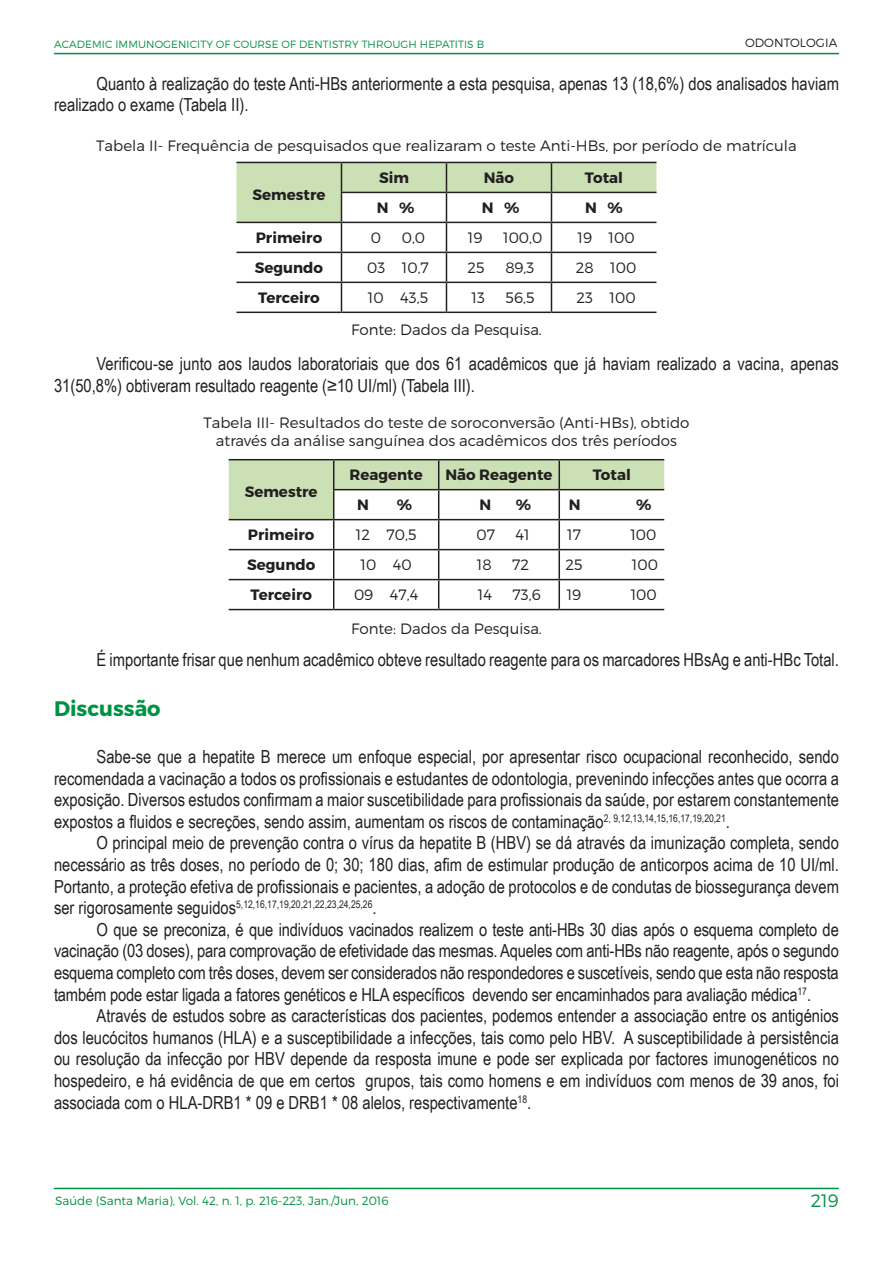
<style>
.page{position:relative;width:893px;height:1263px;background:#fff}
.page>*{position:absolute;margin:0;border:0;box-sizing:border-box;transform-origin:0 0}
.Título{font:700 21px "Montserrat";color:#009244}
.Parágrafo{font:18px/21.6px "Arial Narrow";color:#231f20;text-align:justify}
.t1{font:300 18px "Montserrat";color:#009244}
.Tabela{font:300 15px "Montserrat";color:#231f20}
.Legenda_de_figura{font:700 15px "Montserrat";color:#231f20}
.Legenda_de_figura-2{font:300 15px "Montserrat";color:#231f20}
.t2{font:300 12px "Montserrat";color:#009244}
.t3{font:300 12px "Montserrat";letter-spacing:.01em;color:#231f20}
.Parágrafo-2{font:10.5px "Arial Narrow";color:#231f20}
.t4{font:300 10.5px "Montserrat";letter-spacing:.01em;color:#009244}
.s1{font-size:18px}
</style>
<div class="page">
<hr style="left:54px;top:1188px;width:785px;height:1px;background:#009244">
<hr style="left:54px;top:53px;width:785px;height:1px;background:#009244">
<svg style="left:236px;top:162px;width:420px;height:150px"></svg>
<hr style="left:236px;top:312px;width:105px;height:1px;background:#231f20">
<hr style="left:341px;top:312px;width:105px;height:1px;background:#231f20">
<hr style="left:446px;top:312px;width:105px;height:1px;background:#231f20">
<hr style="left:551px;top:312px;width:105px;height:1px;background:#231f20">
<hr style="left:229px;top:459px;width:105px;height:1px;background:#231f20">
<hr style="left:334px;top:459px;width:105px;height:1px;background:#231f20">
<hr style="left:439px;top:459px;width:120px;height:1px;background:#231f20">
<hr style="left:559px;top:459px;width:105px;height:1px;background:#231f20">
<svg style="left:229px;top:460px;width:435px;height:149px"></svg>
<hr style="left:559px;top:579px;width:105px;height:1px;background:#231f20">
<hr style="left:558px;top:580px;width:2px;height:29px;background:#231f20">
<hr style="left:229px;top:609px;width:105px;height:1px;background:#231f20">
<hr style="left:334px;top:609px;width:105px;height:1px;background:#231f20">
<hr style="left:439px;top:609px;width:120px;height:1px;background:#231f20">
<hr style="left:559px;top:609px;width:105px;height:1px;background:#231f20">
<p class="t4" style="left:54px;top:38px;width:431px">ACADEMIC IMMUNOGENICITY OF COURSE OF DENTISTRY THROUGH HEPATITIS B</p>
<p class="t3" style="left:745px;top:35px;width:94px">ODONTOLOGIA</p>
<p class="Parágrafo" style="left:54px;top:72px;width:786px;text-indent:43px">Quanto à realização do teste Anti-HBs anteriormente a esta pesquisa, apenas 13 (18,6%) dos analisados haviam realizado o exame (Tabela II).</p>
<p class="Tabela" style="left:96px;top:136px;width:702px">Tabela II- Frequência de pesquisados que realizaram o teste Anti-HBs, por período de matrícula</p>
<p class="Legenda_de_figura" style="left:253px;top:185px;width:74px">Semestre</p>
<p class="Legenda_de_figura" style="left:379px;top:168px;width:31px">Sim</p>
<p class="Legenda_de_figura" style="left:484px;top:168px;width:32px">Não</p>
<p class="Legenda_de_figura" style="left:585px;top:168px;width:40px">Total</p>
<p class="Legenda_de_figura" style="left:377px;top:198px;width:39px">N %</p>
<p class="Legenda_de_figura" style="left:482px;top:198px;width:39px">N %</p>
<p class="Legenda_de_figura" style="left:585px;top:198px;width:39px">N %</p>
<p class="Legenda_de_figura" style="left:256px;top:228px;width:68px">Primeiro</p>
<p class="Legenda_de_figura-2" style="left:371px;top:228px;width:12px">0</p>
<p class="Legenda_de_figura-2" style="left:402px;top:228px;width:25px">0,0</p>
<p class="Legenda_de_figura-2" style="left:468px;top:228px;width:16px">19</p>
<p class="Legenda_de_figura-2" style="left:503px;top:228px;width:41px">100,0</p>
<p class="Legenda_de_figura-2" style="left:577px;top:228px;width:59px">19 100</p>
<p class="Legenda_de_figura" style="left:255px;top:258px;width:70px">Segundo</p>
<p class="Legenda_de_figura-2" style="left:367px;top:258px;width:63px">03 10,7</p>
<p class="Legenda_de_figura-2" style="left:468px;top:258px;width:19px">25</p>
<p class="Legenda_de_figura-2" style="left:505px;top:258px;width:31px">89,3</p>
<p class="Legenda_de_figura-2" style="left:576px;top:258px;width:62px">28 100</p>
<p class="Legenda_de_figura" style="left:258px;top:288px;width:63px">Terceiro</p>
<p class="Legenda_de_figura-2" style="left:368px;top:288px;width:62px">10 43,5</p>
<p class="Legenda_de_figura-2" style="left:472px;top:288px;width:15px">13</p>
<p class="Legenda_de_figura-2" style="left:506px;top:288px;width:30px">56,5</p>
<p class="Legenda_de_figura-2" style="left:576px;top:288px;width:61px">23 100</p>
<p class="Tabela" style="left:351px;top:321px;width:192px">Fonte: Dados da Pesquisa.</p>
<p class="Parágrafo" style="left:54px;top:353px;width:786px;text-indent:43px">Verificou-se junto aos laudos laboratoriais que dos 61 acadêmicos que já haviam realizado a vacina, apenas<br>31(50,8%) obtiveram resultado reagente (≥10 UI/ml) (Tabela III).</p>
<p class="Tabela" style="left:203px;top:414px;width:488px">Tabela III- Resultados do teste de soroconversão (Anti-HBs), obtido</p>
<p class="Tabela" style="left:216px;top:432px;width:463px">através da análise sanguínea dos acadêmicos dos três períodos</p>
<p class="Legenda_de_figura" style="left:245px;top:482px;width:74px">Semestre</p>
<p class="Legenda_de_figura" style="left:350px;top:466px;width:75px">Reagente</p>
<p class="Legenda_de_figura" style="left:445px;top:466px;width:109px">Não Reagente</p>
<p class="Legenda_de_figura" style="left:593px;top:466px;width:40px">Total</p>
<p class="Legenda_de_figura" style="left:357px;top:496px;width:13px">N</p>
<p class="Legenda_de_figura" style="left:397px;top:496px;width:17px">%</p>
<p class="Legenda_de_figura" style="left:479px;top:496px;width:13px">N</p>
<p class="Legenda_de_figura" style="left:516px;top:496px;width:17px">%</p>
<p class="Legenda_de_figura" style="left:569px;top:496px;width:13px">N</p>
<p class="Legenda_de_figura" style="left:636px;top:496px;width:17px">%</p>
<p class="Legenda_de_figura" style="left:248px;top:525px;width:68px">Primeiro</p>
<p class="Legenda_de_figura-2" style="left:356px;top:526px;width:62px">12 70,5</p>
<p class="Legenda_de_figura-2" style="left:476px;top:526px;width:20px">07</p>
<p class="Legenda_de_figura-2" style="left:516px;top:526px;width:16px">41</p>
<p class="Legenda_de_figura-2" style="left:567px;top:526px;width:15px">17</p>
<p class="Legenda_de_figura-2" style="left:630px;top:526px;width:28px">100</p>
<p class="Legenda_de_figura" style="left:247px;top:555px;width:70px">Segundo</p>
<p class="Legenda_de_figura-2" style="left:361px;top:556px;width:53px">10 40</p>
<p class="Legenda_de_figura-2" style="left:477px;top:556px;width:16px">18</p>
<p class="Legenda_de_figura-2" style="left:512px;top:556px;width:19px">72</p>
<p class="Legenda_de_figura-2" style="left:565px;top:556px;width:19px">25</p>
<p class="Legenda_de_figura-2" style="left:632px;top:556px;width:28px">100</p>
<p class="Legenda_de_figura" style="left:250px;top:585px;width:63px">Terceiro</p>
<p class="Legenda_de_figura-2" style="left:354px;top:586px;width:66px">09 47,4</p>
<p class="Legenda_de_figura-2" style="left:478px;top:586px;width:16px">14</p>
<p class="Legenda_de_figura-2" style="left:513px;top:586px;width:30px">73,6</p>
<p class="Legenda_de_figura-2" style="left:567px;top:586px;width:16px">19</p>
<p class="Legenda_de_figura-2" style="left:631px;top:586px;width:28px">100</p>
<p class="Tabela" style="left:351px;top:619px;width:192px">Fonte: Dados da Pesquisa.</p>
<p class="Parágrafo" style="left:97px;top:648px;width:744px">É importante frisar que nenhum acadêmico obteve resultado reagente para os marcadores HBsAg e anti-HBc Total.</p>
<p class="Título" style="left:54px;top:696px;width:108px">Discussão</p>
<p class="Parágrafo" style="left:54px;top:745px;width:786px;text-indent:43px">Sabe-se que a hepatite B merece um enfoque especial, por apresentar risco ocupacional reconhecido, sendo recomendada a vacinação a todos os profissionais e estudantes de odontologia, prevenindo infecções antes que ocorra a exposição. Diversos estudos confirmam a maior suscetibilidade para profissionais da saúde, por estarem constantemente expostos a fluidos e secreções, sendo assim, aumentam os riscos de contaminação<sup>2,</sup> <sup>9,12,13,14,15,16,17,19,20,21</sup>.</p>
<p class="Parágrafo" style="left:54px;top:831px;width:786px;text-indent:43px">O principal meio de prevenção contra o vírus da hepatite B (HBV) se dá através da imunização completa, sendo necessário as três doses, no período de 0; 30; 180 dias, afim de estimular produção de anticorpos acima de 10 UI/ml.<br>Portanto, a proteção efetiva de profissionais e pacientes, a adoção de protocolos e de condutas de biossegurança devem</p>
<p class="Parágrafo-2" style="left:54px;top:897px;width:324px"><span class="s1">ser rigorosamente seguidos</span>5,12,16,17,19,20,21,22,23,24,25,26<span class="s1">.</span></p>
<p class="Parágrafo" style="left:54px;top:918px;width:786px;text-indent:43px">O que se preconiza, é que indivíduos vacinados realizem o teste anti-HBs 30 dias após o esquema completo de vacinação (03 doses), para comprovação de efetividade das mesmas. Aqueles com anti-HBs não reagente, após o segundo esquema completo com três doses, devem ser considerados não respondedores e suscetíveis, sendo que esta não resposta também pode estar ligada a fatores genéticos e HLA específicos devendo ser encaminhados para avaliação médica<sup>17</sup>.</p>
<p class="Parágrafo" style="left:54px;top:1004px;width:786px;text-indent:43px">Através de estudos sobre as características dos pacientes, podemos entender a associação entre os antigénios dos leucócitos humanos (HLA) e a susceptibilidade a infecções, tais como pelo HBV. A susceptibilidade à persistência ou resolução da infecção por HBV depende da resposta imune e pode ser explicada por factores imunogenéticos no hospedeiro, e há evidência de que em certos grupos, tais como homens e em indivíduos com menos de 39 anos, foi associada com o HLA-DRB1 * 09 e DRB1 * 08 alelos, respectivamente<sup>18</sup>.</p>
<p class="t2" style="left:55px;top:1193px;width:335px">Saúde (Santa Maria), Vol. 42, n. 1, p. 216-223, Jan./Jun, 2016</p>
<p class="t1" style="left:811px;top:1189px;width:30px">219</p>
</div>
